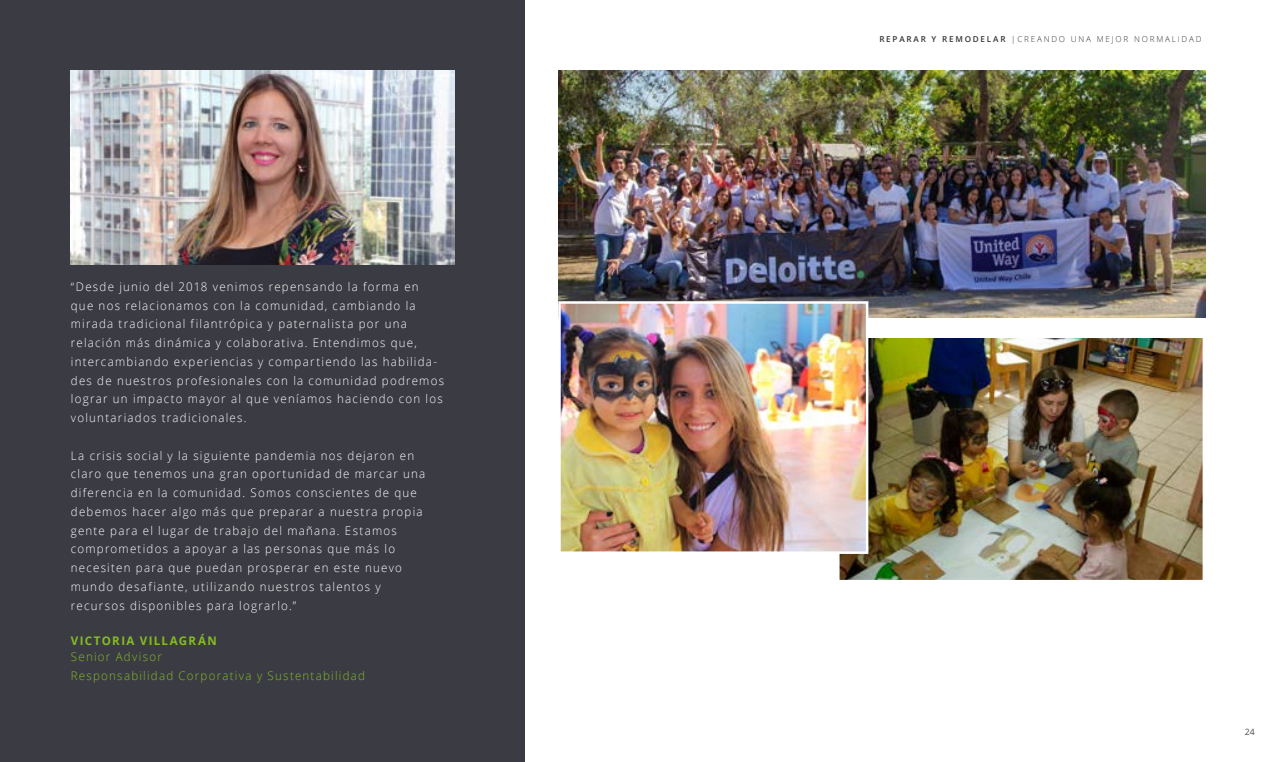
<style>
.page{position:relative;width:1276px;height:762px;background:#fff}
.page>*{position:absolute;margin:0;border:0;box-sizing:border-box;transform-origin:0 0}
.t1{font:300 11.88px/18.8px "Open Sans";letter-spacing:.105em;color:#fff}
.t2{font:300 11.88px/18.8px "Open Sans";letter-spacing:.11em;color:#85bc22}
.t3{font:700 11.88px "Open Sans";letter-spacing:.125em;color:#85bc22}
.t4{font:8.75px "Open Sans";color:#4d4d4d}
.t5{font:300 8.12px "Open Sans";letter-spacing:.22em;color:#333}
.s1{font-weight:600}
</style>
<div class="page">
<div style="left:0;top:0;width:525px;height:762px;background:#3b3c43"></div>
<img style="left:71px;top:71px;width:383px;height:193px">
<img style="left:558px;top:71px;width:647px;height:247px">
<img style="left:840px;top:338px;width:362px;height:241px">
<div style="left:837px;top:335px;width:368px;height:247px;border:2px solid #fff"></div>
<img style="left:561px;top:304px;width:304px;height:247px">
<div style="left:558px;top:301px;width:310px;height:253px;border:2px solid #fff"></div>
<p class="t1" style="left:71px;top:277px;width:375px">“Desde junio del 2018 venimos repensando la forma en que nos relacionamos con la comunidad, cambiando la mirada tradicional filantrópica y paternalista por una relación más dinámica y colaborativa. Entendimos que, intercambiando experiencias y compartiendo las habilida&shy;des de nuestros profesionales con la comunidad podremos lograr un impacto mayor al que veníamos haciendo con los voluntariados tradicionales.</p>
<p class="t1" style="left:71px;top:446px;width:356px">La crisis social y la siguiente pandemia nos dejaron en claro que tenemos una gran oportunidad de marcar una diferencia en la comunidad. Somos conscientes de que debemos hacer algo más que preparar a nuestra propia gente para el lugar de trabajo del mañana. Estamos comprometidos a apoyar a las personas que más lo necesiten para que puedan prosperar en este nuevo mundo desafiante, utilizando nuestros talentos y recursos disponibles para lograrlo.”</p>
<p class="t3" style="left:71px;top:632px;width:147px">VICTORIA VILLAGRÁN</p>
<p class="t2" style="left:71px;top:647px;width:296px">Senior Advisor<br>Responsabilidad Corporativa y Sustentabilidad</p>
<p class="t5" style="left:879px;top:33px;width:324px"><span class="s1">REPARAR Y REMODELAR</span> |CREANDO UNA MEJOR NORMALIDAD</p>
<p class="t4" style="left:1244px;top:726px;width:12px">24</p>
</div>
